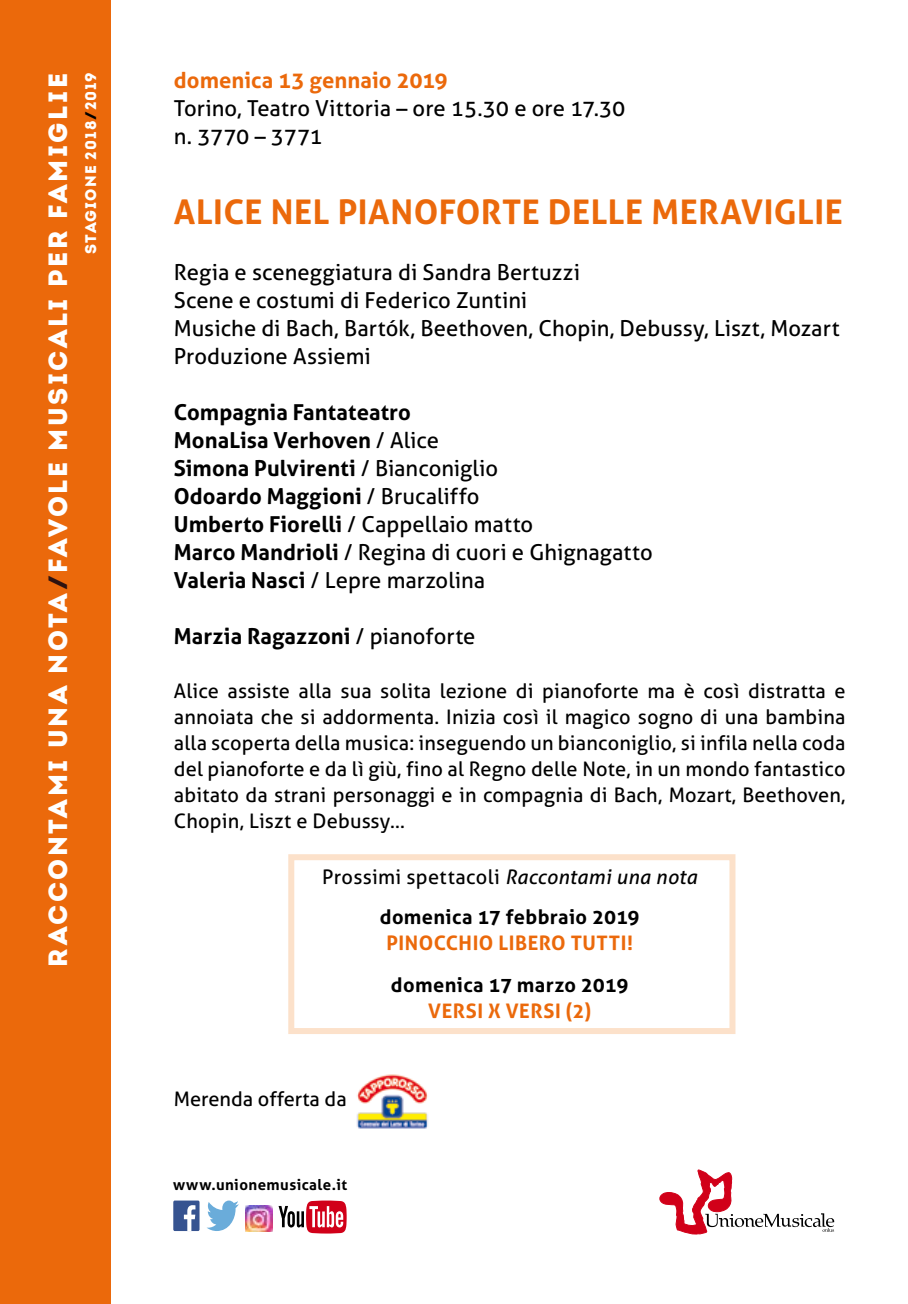
<style>
.page{position:relative;width:908px;height:1304px;background:#fff}
.page>*{position:absolute;margin:0;border:0;box-sizing:border-box;transform-origin:0 0}
.t1{font:700 34px "Aller";letter-spacing:.01em;color:#eb690b}
.t2{font:900 26.4px "Intro";letter-spacing:.1em;color:#fff}
.t3{font:700 22px/28px "Aller";letter-spacing:.005em;color:#000}
.t4{font:22px/28px "Aller";color:#000}
.t5{font:700 22px "Aller";letter-spacing:.005em;color:#eb690b}
.t6{font:20px/26px "Aller";letter-spacing:.01em;color:#000;text-align:justify}
.t7{font:700 20px/40px "Aller";letter-spacing:.02em;color:#000;text-align:center}
.t8{font:700 20px "Aller";letter-spacing:.025em;color:#eb690b}
.t9{font:900 15.4px "Intro";letter-spacing:.075em;color:#fff}
.t10{font:700 15px "Aller";letter-spacing:.03em;color:#000}
.s1{color:#2d1210}
.s2{color:#000}
.s3{font-weight:400}
.s4{font-weight:400;font-style:italic}
</style>
<div class="page">
<img style="left:356px;top:1074px;width:72px;height:55px">
<div style="left:288px;top:854px;width:447px;height:180px;border:6px solid #fce1ca"></div>
<svg style="left:659px;top:1169px;width:174px;height:66px"></svg>
<img style="left:245px;top:1206px;width:27px;height:26px">
<svg style="left:207px;top:1201px;width:32px;height:30px"></svg>
<div style="left:173px;top:1201px;width:26px;height:30px;background:#365390;border-radius:2px"></div>
<svg style="left:184px;top:1205px;width:11px;height:26px"></svg>
<svg style="left:278px;top:1201px;width:68px;height:32px"></svg>
<div style="left:0;top:0;width:110px;height:1304px;background:#eb690b"></div>
<h2 class="t2" style="left:41px;top:254px;width:185px;rotate:-90deg">I CONCERTI</h2>
<p class="t9" style="left:80px;top:254px;width:183px;rotate:-90deg">STAGIONE 2018 2019</p>
<p class="t9" style="left:80px;top:80px;width:10px;rotate:-90deg">7</p>
<h2 class="t2" style="left:40px;top:967px;width:896px;rotate:-90deg">RACCONTAMI UNA NOTA<span class="s1">/</span>FAVOLE MUSICALI PER FAMIGLIE</h2>
<p class="t9" style="left:80px;top:129px;width:21px;rotate:-90deg">6<span class="s2">/</span></p>
<p class="t5" style="left:174px;top:67px;width:275px">domenica 13 gennaio 2019</p>
<p class="t4" style="left:174px;top:94px;width:453px">Torino, Teatro Vittoria – ore 15.30 e ore 17.30 n. 3770 – 3771</p>
<h1 class="t1" style="left:174px;top:191px;width:670px">ALICE NEL PIANOFORTE DELLE MERAVIGLIE</h1>
<p class="t4" style="left:174px;top:258px;width:667px">Regia e sceneggiatura di Sandra Bertuzzi<br>Scene e costumi di Federico Zuntini<br>Musiche di Bach, Bartók, Beethoven, Chopin, Debussy, Liszt, Mozart Produzione Assiemi</p>
<p class="t3" style="left:174px;top:398px;width:480px">Compagnia Fantateatro<br>MonaLisa Verhoven <span class="s3">/ Alice<br></span>Simona Pulvirenti <span class="s3">/ Bianconiglio<br></span>Odoardo Maggioni <span class="s3">/ Brucaliffo<br></span>Umberto Fiorelli <span class="s3">/ Cappellaio matto<br></span>Marco Mandrioli <span class="s3">/ Regina di cuori e Ghignagatto<br></span>Valeria Nasci <span class="s3">/ Lepre marzolina</span></p>
<p class="t3" style="left:174px;top:622px;width:303px">Marzia Ragazzoni <span class="s3">/ pianoforte</span></p>
<p class="t6" style="left:174px;top:678px;width:673px">Alice assiste alla sua solita lezione di pianoforte ma è così distratta e annoiata che si addormenta. Inizia così il magico sogno di una bambina alla scoperta della musica: inseguendo un bianconiglio, si infila nella coda del pianoforte e da lì giù, fino al Regno delle Note, in un mondo fantastico abitato da strani personaggi e in compagnia di Bach, Mozart, Beethoven, Chopin, Liszt e Debussy...</p>
<p class="t7" style="left:322px;top:857px;width:376px"><span class="s3">Prossimi spettacoli</span> <span class="s4">Raccontami una nota </span>domenica 17 febbraio 2019</p>
<p class="t8" style="left:386px;top:931px;width:248px">PINOCCHIO LIBERO TUTTI!</p>
<p class="t7" style="left:391px;top:965px;width:239px">domenica 17 marzo 2019</p>
<p class="t8" style="left:428px;top:999px;width:164px">VERSI X VERSI (2)</p>
<p class="t6" style="left:174px;top:1086px;width:174px">Merenda offerta da</p>
<p class="t10" style="left:173px;top:1175px;width:175px">www.unionemusicale.it</p>
</div>
